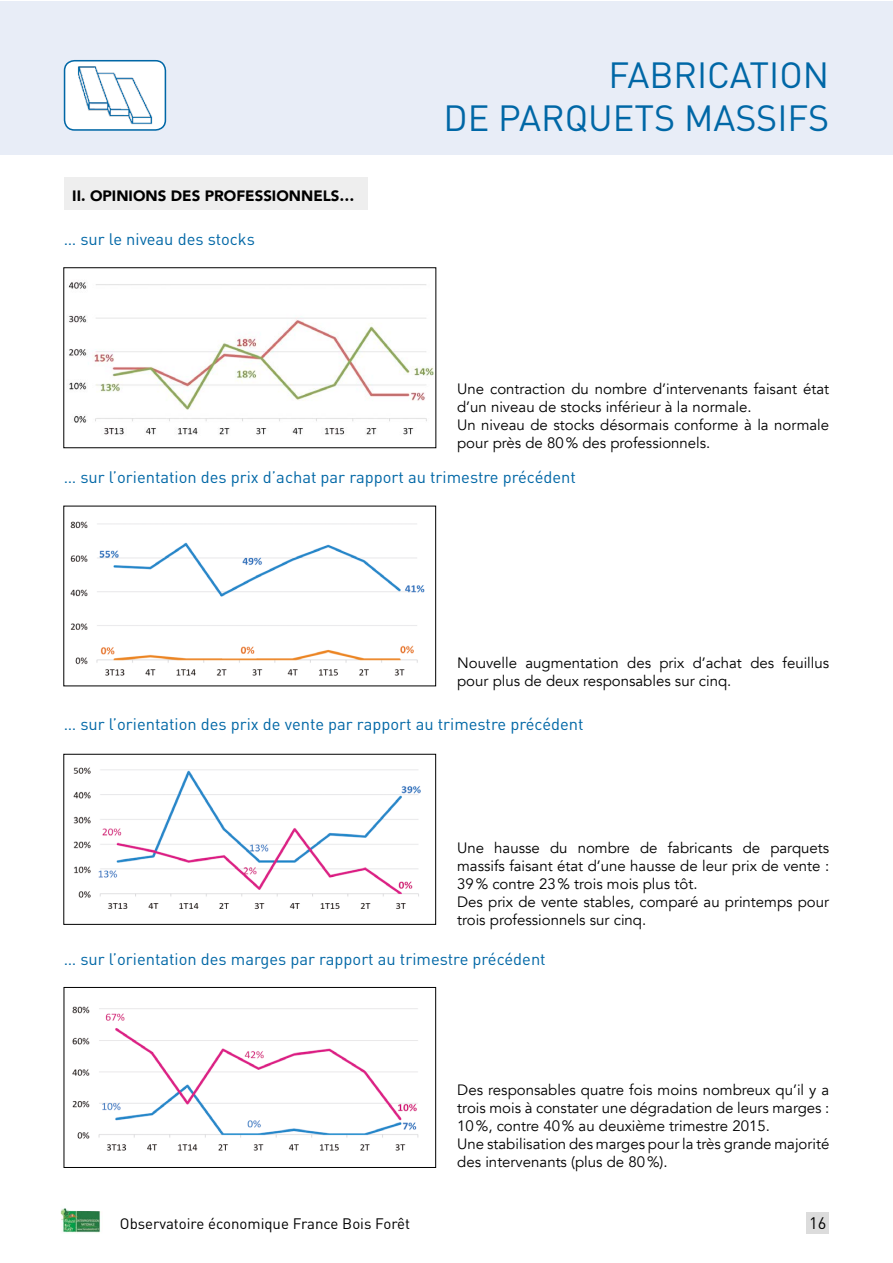
<style>
.page{position:relative;width:893px;height:1263px;background:#fff}
.page>*{position:absolute;margin:0;border:0;box-sizing:border-box;transform-origin:0 0}
.t1{font:36px/43.2px "DIN Pro";color:#0067a6;text-align:right}
.t2{font:16.5px "DIN Pro";color:#0067a6}
.t3{font:16.5px "DIN Pro";color:#000}
.t4{font:15px/18px "Avenir";color:#000}
.t5{font:15px "DIN Pro";color:#000}
.t6{font:900 15px "Avenir";color:#000}
</style>
<div class="page">
<div style="left:806px;top:1213px;width:23px;height:21px;background:#dcdcdc"></div>
<div style="left:0;top:1px;width:892px;height:154px;background:#e8edf7"></div>
<img style="left:61px;top:1208px;width:40px;height:25px">
<div style="left:64px;top:178px;width:303px;height:32px;background:#eee"></div>
<img style="left:68px;top:282px;width:366px;height:153px">
<img style="left:70px;top:521px;width:355px;height:155px">
<img style="left:73px;top:767px;width:348px;height:142px">
<img style="left:72px;top:1006px;width:347px;height:145px">
<div style="left:64px;top:987px;width:372px;height:181px;border:1px solid #000"></div>
<div style="left:65px;top:61px;width:100px;height:69px;background:#fff;border-radius:10px"></div>
<img style="left:77px;top:66px;width:76px;height:59px">
<div style="left:64px;top:60px;width:102px;height:71px;border:2px solid #0067a6;border-radius:10px"></div>
<p class="t6" style="left:72px;top:186px;width:284px">II. OPINIONS DES PROFESSIONNELS…</p>
<p class="t2" style="left:64px;top:228px;width:193px">… sur le niveau des stocks</p>
<h1 class="t1" style="left:443px;top:51px;width:387px">FABRICATION<br>DE PARQUETS MASSIFS</h1>
<p class="t4" style="left:457px;top:380px;width:374px">Une contraction du nombre d’intervenants faisant état d’un niveau de stocks inférieur à la normale.<br>Un niveau de stocks désormais conforme à la normale pour près de 80% des professionnels.</p>
<p class="t2" style="left:64px;top:465px;width:514px">… sur l’orientation des prix d’achat par rapport au trimestre précédent</p>
<p class="t4" style="left:457px;top:654px;width:374px">Nouvelle augmentation des prix d’achat des feuillus pour plus de deux responsables sur cinq.</p>
<p class="t2" style="left:64px;top:713px;width:521px">… sur l’orientation des prix de vente par rapport au trimestre précédent</p>
<p class="t4" style="left:457px;top:839px;width:374px">Une hausse du nombre de fabricants de parquets massifs faisant état d’une hausse de leur prix de vente :<br>39% contre 23% trois mois plus tôt.<br>Des prix de vente stables, comparé au printemps pour trois professionnels sur cinq.</p>
<p class="t2" style="left:64px;top:948px;width:483px">… sur l’orientation des marges par rapport au trimestre précédent</p>
<p class="t4" style="left:457px;top:1082px;width:374px">Des responsables quatre fois moins nombreux qu’il y a trois mois à constater une dégradation de leurs marges :<br>10%, contre 40% au deuxième trimestre 2015.<br>Une stabilisation des marges pour la très grande majorité des intervenants (plus de 80%).</p>
<p class="t5" style="left:120px;top:1213px;width:292px">Observatoire économique France Bois Forêt</p>
<p class="t3" style="left:809px;top:1212px;width:19px">16</p>
</div>
